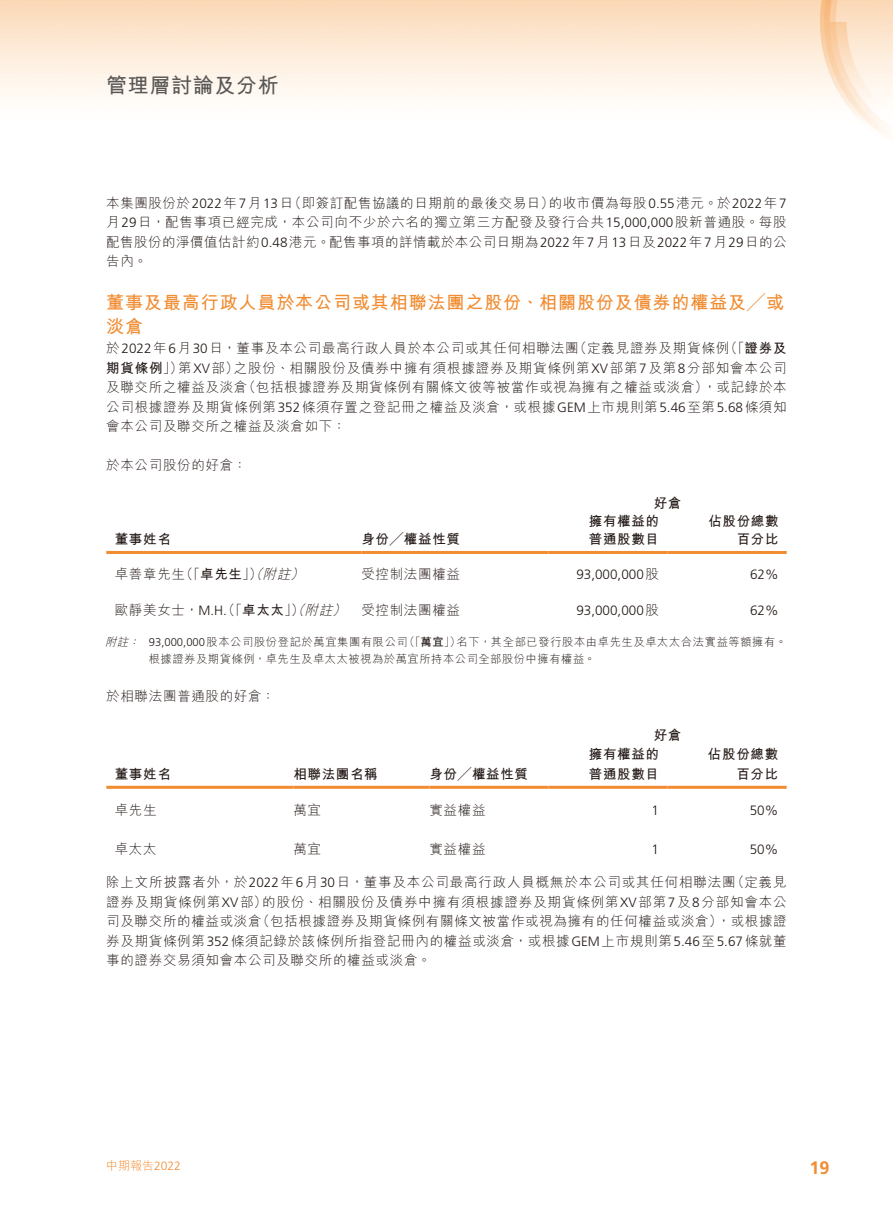
<style>
.page{position:relative;width:893px;height:1212px;background:#fff}
.page>*{position:absolute;margin:0;border:0;box-sizing:border-box;transform-origin:0 0}
.t1{font:700 21px "M Hei HK";letter-spacing:.03em;color:#595857}
.t2{font:700 18px/24px "M Hei HK";letter-spacing:.05em;color:#f18c31}
.t3{font:700 18px "Frutiger LT Std";color:#f18c31}
.t4{font:300 13.5px/19.5px "M Hei HK";letter-spacing:.05em;color:#231916;text-align:justify}
.t5{font:700 13.5px/18px "M Hei HK";letter-spacing:.05em;color:#231916}
.t6{font:300 13.5px "Frutiger LT Std";color:#231916}
.t7{font:300 12px "M Hei HK";color:#f18c31}
.t8{font:300 11.25px/16.5px "M Hei HK";letter-spacing:.055em;color:#231916}
.s1{font-family:"Frutiger LT Std"}
.s2{font-weight:700}
.s3{font-style:italic}
.s4{font-family:"M Hei HK"}
</style>
<div class="page">
<img style="left:0;top:0;width:893px;height:786px">
<hr style="left:106px;top:551px;width:255px;height:3px;background:#f18c31">
<hr style="left:361px;top:551px;width:188px;height:3px;background:#f18c31">
<hr style="left:549px;top:551px;width:119px;height:3px;background:#f18c31">
<hr style="left:668px;top:551px;width:119px;height:3px;background:#f18c31">
<hr style="left:106px;top:786px;width:187px;height:3px;background:#f18c31">
<hr style="left:293px;top:786px;width:136px;height:3px;background:#f18c31">
<hr style="left:429px;top:786px;width:120px;height:3px;background:#f18c31">
<hr style="left:549px;top:786px;width:119px;height:3px;background:#f18c31">
<hr style="left:668px;top:786px;width:119px;height:3px;background:#f18c31">
<h1 class="t1" style="left:106px;top:70px;width:174px">管理層討論及分析</h1>
<p class="t4" style="left:106px;top:193px;width:682px">本集團股份於<span class="s1">2022</span>年<span class="s1">7</span>月<span class="s1">13</span>日（即簽訂配售協議的日期前的最後交易日）的收市價為每股<span class="s1">0.55</span>港元。於<span class="s1">2022</span>年<span class="s1">7</span>月<span class="s1">29</span>日，配售事項已經完成，本公司向不少於六名的獨立第三方配發及發行合共<span class="s1">15,000,000</span>股新普通股。每股配售股份的淨價值估計約<span class="s1">0.48</span>港元。配售事項的詳情載於本公司日期為<span class="s1">2022</span>年<span class="s1">7</span>月<span class="s1">13</span>日及<span class="s1">2022</span>年<span class="s1">7</span>月<span class="s1">29</span>日的公告內。</p>
<h2 class="t2" style="left:106px;top:289px;width:679px">董事及最高行政人員於本公司或其相聯法團之股份、相關股份及債券的權益及╱或淡倉</h2>
<p class="t4" style="left:106px;top:338px;width:682px">於<span class="s1">2022</span>年<span class="s1">6</span>月<span class="s1">30</span>日，董事及本公司最高行政人員於本公司或其任何相聯法團（定義見證券及期貨條例（「<span class="s2">證券及期貨條例</span>」）第<span class="s1">XV</span>部）之股份、相關股份及債券中擁有須根據證券及期貨條例第<span class="s1">XV</span>部第<span class="s1">7</span>及第<span class="s1">8</span>分部知會本公司及聯交所之權益及淡倉（包括根據證券及期貨條例有關條文彼等被當作或視為擁有之權益或淡倉），或記錄於本公司根據證券及期貨條例第<span class="s1">352</span>條須存置之登記冊之權益及淡倉，或根據<span class="s1">GEM</span>上市規則第<span class="s1">5.46</span>至第<span class="s1">5.68</span>條須知會本公司及聯交所之權益及淡倉如下：</p>
<p class="t4" style="left:106px;top:455px;width:142px">於本公司股份的好倉：</p>
<p class="t5" style="left:654px;top:493px;width:29px">好倉</p>
<p class="t5" style="left:115px;top:529px;width:58px">董事姓名</p>
<p class="t5" style="left:361px;top:529px;width:100px">身份╱權益性質</p>
<p class="t5" style="left:589px;top:511px;width:72px">擁有權益的普通股數目</p>
<p class="t5" style="left:708px;top:511px;width:72px;text-align:right">佔股份總數百分比</p>
<p class="t4" style="left:115px;top:564px;width:194px">卓善章先生（「<span class="s2">卓先生</span>」）<span class="s3">（附註）</span></p>
<p class="t4" style="left:361px;top:564px;width:100px">受控制法團權益</p>
<p class="t6" style="left:576px;top:566px;width:84px">93,000,000<span class="s4">股</span></p>
<p class="t6" style="left:750px;top:566px;width:30px">62%</p>
<p class="t4" style="left:115px;top:600px;width:347px">歐靜美女士，<span class="s1">M.H.</span>（「<span class="s2">卓太太</span>」）<span class="s3">（附註）</span> 受控制法團權益</p>
<p class="t6" style="left:576px;top:602px;width:84px">93,000,000<span class="s4">股</span></p>
<p class="t6" style="left:750px;top:602px;width:30px">62%</p>
<p class="t8" style="left:149px;top:633px;width:639px;text-indent:-44px"><span class="s3">附註：</span> <span class="s1">93,000,000</span>股本公司股份登記於萬宜集團有限公司（「<span class="s2">萬宜</span>」）名下，其全部已發行股本由卓先生及卓太太合法實益等額擁有。根據證券及期貨條例，卓先生及卓太太被視為於萬宜所持本公司全部股份中擁有權益。</p>
<p class="t4" style="left:106px;top:686px;width:170px">於相聯法團普通股的好倉：</p>
<p class="t5" style="left:654px;top:724px;width:29px">好倉</p>
<p class="t5" style="left:115px;top:763px;width:58px">董事姓名</p>
<p class="t5" style="left:293px;top:763px;width:86px">相聯法團名稱</p>
<p class="t5" style="left:429px;top:763px;width:100px">身份╱權益性質</p>
<p class="t5" style="left:589px;top:743px;width:72px;line-height:19.5px">擁有權益的普通股數目</p>
<p class="t5" style="left:708px;top:743px;width:72px;line-height:19.5px;text-align:right">佔股份總數百分比</p>
<p class="t4" style="left:115px;top:800px;width:43px">卓先生</p>
<p class="t4" style="left:293px;top:800px;width:29px">萬宜</p>
<p class="t4" style="left:429px;top:800px;width:58px">實益權益</p>
<p class="t6" style="left:652px;top:803px;width:9px">1</p>
<p class="t6" style="left:750px;top:803px;width:30px">50%</p>
<p class="t4" style="left:115px;top:839px;width:43px">卓太太</p>
<p class="t4" style="left:293px;top:839px;width:29px">萬宜</p>
<p class="t4" style="left:429px;top:839px;width:58px">實益權益</p>
<p class="t6" style="left:652px;top:842px;width:9px">1</p>
<p class="t6" style="left:750px;top:842px;width:30px">50%</p>
<p class="t4" style="left:106px;top:872px;width:682px">除上文所披露者外，於<span class="s1">2022</span>年<span class="s1">6</span>月<span class="s1">30</span>日，董事及本公司最高行政人員概無於本公司或其任何相聯法團（定義見證券及期貨條例第<span class="s1">XV</span>部）的股份、相關股份及債券中擁有須根據證券及期貨條例第<span class="s1">XV</span>部第<span class="s1">7</span>及<span class="s1">8</span>分部知會本公司及聯交所的權益或淡倉（包括根據證券及期貨條例有關條文被當作或視為擁有的任何權益或淡倉），或根據證券及期貨條例第<span class="s1">352</span>條須記錄於該條例所指登記冊內的權益或淡倉，或根據<span class="s1">GEM</span>上市規則第<span class="s1">5.46</span>至<span class="s1">5.67</span>條就董事的證券交易須知會本公司及聯交所的權益或淡倉。</p>
<p class="t7" style="left:106px;top:1159px;width:76px">中期報告<span class="s1">2022</span></p>
<h2 class="t3" style="left:810px;top:1157px;width:22px">19</h2>
</div>
